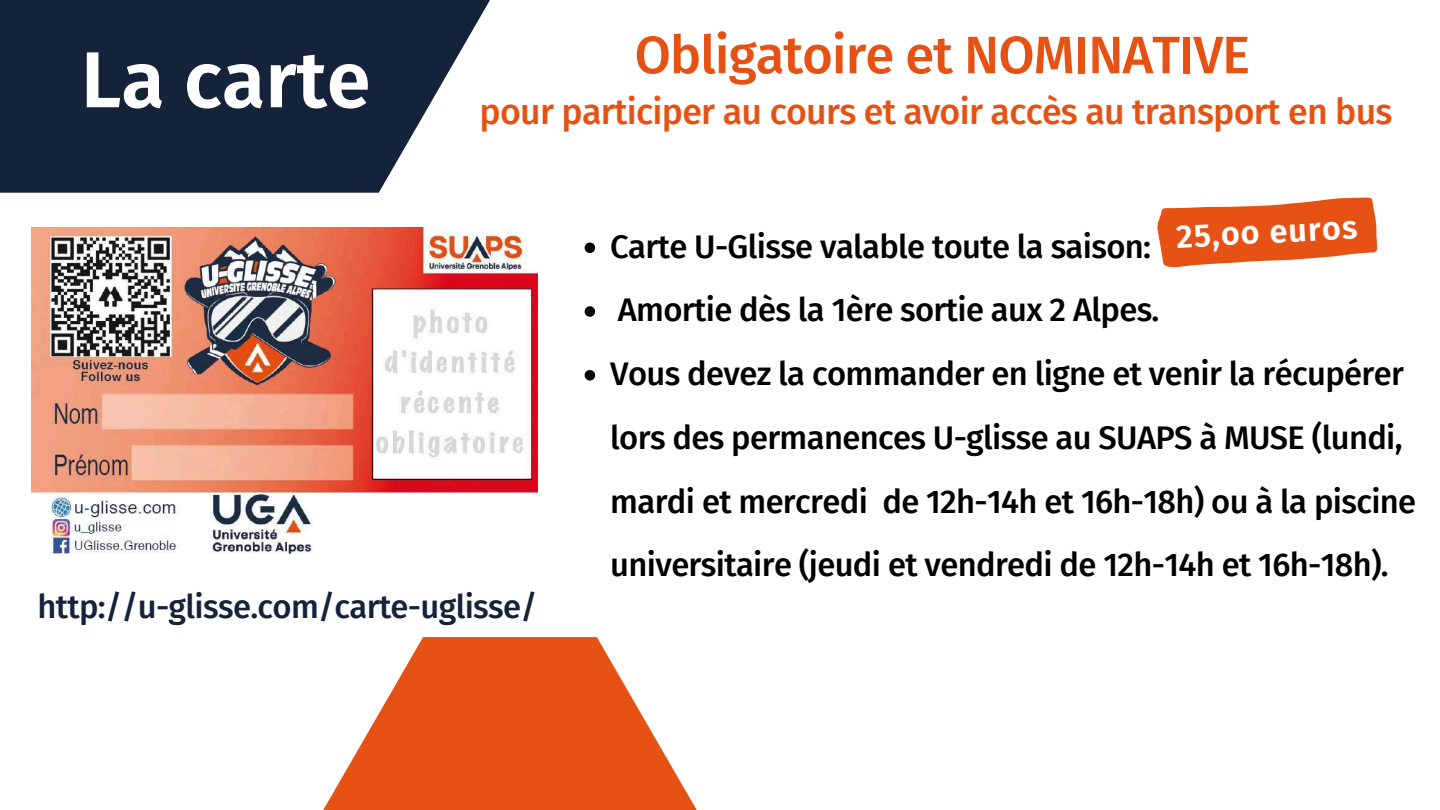
<style>
.page{position:relative;width:1440px;height:810px;background:#fff}
.page>*{position:absolute;margin:0;border:0;box-sizing:border-box;transform-origin:0 0}
.t1{font:600 79.2px "Fira Sans";color:#fff}
.t2{font:500 52.7px "Fira Sans";letter-spacing:-.02em;color:#e65214}
.t3{font:500 35.7px "Fira Sans";letter-spacing:-.02em;color:#e65214}
.t4{font:500 32.7px/63.8px "Fira Sans";letter-spacing:-.02em;color:#000}
.t5{font:500 32.7px "Fira Sans";letter-spacing:-.02em;color:#14223a}
.t6{font:600 32.5px "Fira Sans";color:#fff}
</style>
<div class="page">
<svg style="left:323px;top:637px;width:374px;height:173px;fill:#e65214"></svg>
<svg style="left:0;top:0;width:490px;height:193px;background:#2e3b50"></svg>
<img style="left:32px;top:227px;width:505px;height:327px">
<svg style="left:585px;top:243px;width:10px;height:10px"></svg>
<svg style="left:585px;top:306px;width:10px;height:11px"></svg>
<svg style="left:585px;top:370px;width:10px;height:11px"></svg>
<svg style="left:1157px;top:198px;width:220px;height:69px"></svg>
<h1 class="t1" style="left:81px;top:33px;width:291px">La carte</h1>
<h2 class="t2" style="left:635px;top:24px;width:617px">Obligatoire et NOMINATIVE</h2>
<p class="t3" style="left:479px;top:91px;width:915px">pour participer au cours et avoir accès au transport en bus</p>
<p class="t6" style="left:1175px;top:217px;width:183px;rotate:-3deg">25,oo euros</p>
<p class="t4" style="left:610px;top:215px;width:807px">Carte U-Glisse valable toute la saison:<br>Amortie dès la 1ère sortie aux 2 Alpes.<br>Vous devez la commander en ligne et venir la récupérer lors des permanences U-glisse au SUAPS à MUSE (lundi, mardi et mercredi de 12h-14h et 16h-18h) ou à la piscine universitaire (jeudi et vendredi de 12h-14h et 16h-18h).</p>
<p class="t5" style="left:37px;top:587px;width:502px">http://u-glisse.com/carte-uglisse/</p>
</div>
